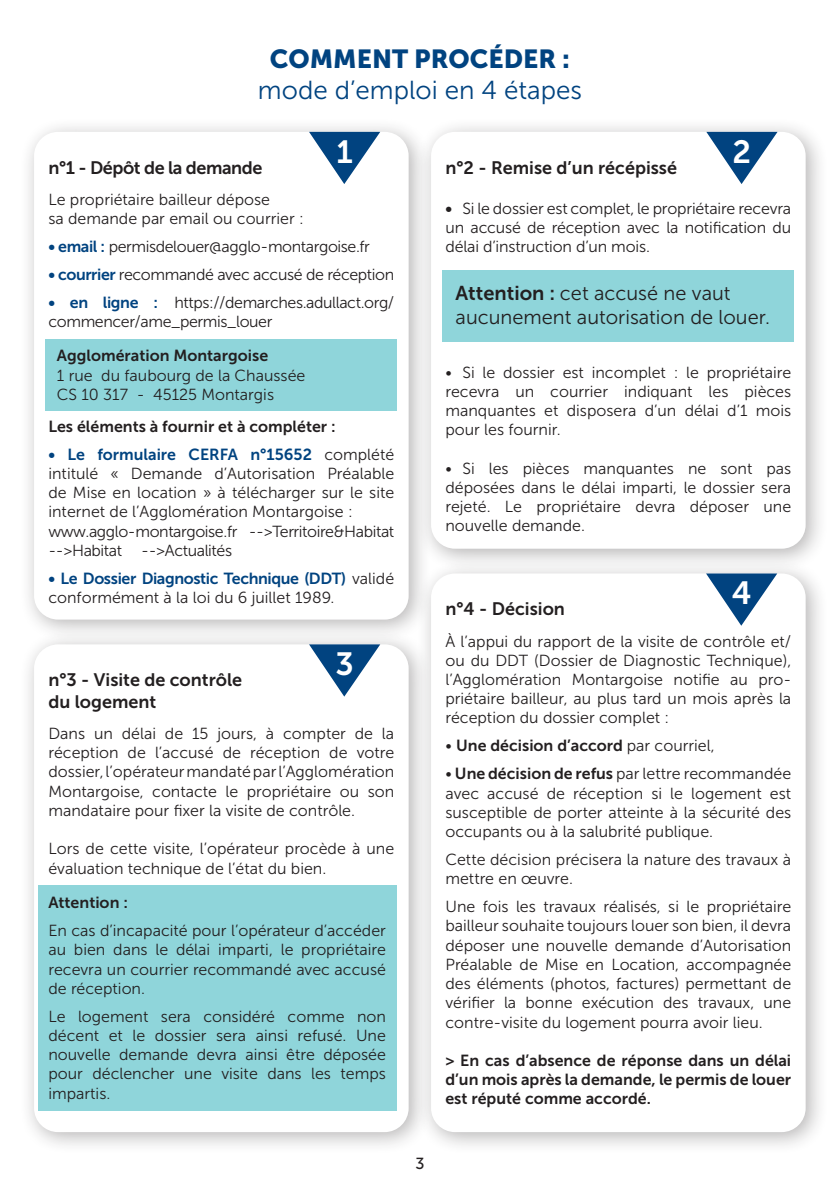
<style>
.page{position:relative;width:840px;height:1191px;background:#fff}
.page>*{position:absolute;margin:0;border:0;box-sizing:border-box;transform-origin:0 0}
.t1{font:32px "Museo Sans 700";color:#fff}
.t2{font:26px "Museo Sans 300";color:#014380}
.t3{font:26px "Museo Sans 900";color:#014380}
.t4{font:20px/24px "Museo Sans 300";color:#231f20}
.t5{font:18px "Museo Sans 700";color:#231f20}
.t6{font:18px "Museo Sans 700";letter-spacing:-.025em;color:#231f20}
.t7{font:16px/19.2px "Museo Sans 300";color:#231f20;text-align:justify}
.t8{font:16px/19.2px "Museo Sans 300";letter-spacing:-.025em;color:#231f20}
.t9{font:16px/19.2px "Museo Sans 700";color:#231f20;text-align:justify}
.t10{font:16px "Museo Sans 500";color:#231f20}
.s1{font-family:"Museo Sans 700";color:#014380}
.s2{font-family:"Museo Sans 700"}
.s3{font-family:"Museo Sans 300"}
</style>
<div class="page">
<div style="left:19px;top:117px;width:412px;height:526px;background:#231f20;opacity:.33"></div>
<div style="left:34px;top:132px;width:374px;height:487px;background:#fff;border-radius:24px"></div>
<div style="left:415px;top:117px;width:412px;height:455px;background:#231f20;opacity:.33"></div>
<div style="left:431px;top:132px;width:374px;height:417px;background:#fff;border-radius:24px"></div>
<div style="left:19px;top:629px;width:412px;height:526px;background:#231f20;opacity:.33"></div>
<div style="left:34px;top:644px;width:374px;height:488px;background:#fff;border-radius:24px"></div>
<div style="left:415px;top:558px;width:412px;height:596px;background:#231f20;opacity:.33"></div>
<div style="left:431px;top:573px;width:374px;height:559px;background:#fff;border-radius:24px"></div>
<svg style="left:706px;top:132px;width:71px;height:52px"></svg>
<svg style="left:309px;top:644px;width:71px;height:52px"></svg>
<svg style="left:705px;top:573px;width:71px;height:53px"></svg>
<svg style="left:309px;top:132px;width:71px;height:52px"></svg>
<div style="left:442px;top:271px;width:351px;height:71px;background:#8fd5da"></div>
<div style="left:38px;top:885px;width:359px;height:225px;background:#8fd5da"></div>
<div style="left:45px;top:339px;width:352px;height:71px;background:#8fd5da"></div>
<p class="t3" style="left:270px;top:44px;width:301px">COMMENT PROCÉDER :</p>
<p class="t2" style="left:258px;top:76px;width:325px">mode d’emploi en 4 étapes</p>
<p class="t1" style="left:336px;top:134px;width:18px">1</p>
<p class="t6" style="left:48px;top:157px;width:215px">n°1 - Dépôt de la demande</p>
<p class="t7" style="left:48px;top:190px;width:223px">Le propriétaire bailleur dépose</p>
<p class="t7" style="left:48px;top:209px;width:257px">sa demande par email ou courrier :</p>
<p class="t8" style="left:48px;top:237px;width:323px"><span class="s1">• email :</span> permisdelouer@agglo-montargoise.fr</p>
<p class="t8" style="left:48px;top:265px;width:347px"><span class="s1">• courrier</span> recommandé avec accusé de réception</p>
<p class="t8" style="left:48px;top:293px;width:347px"><span class="s1">• en ligne :</span> https://demarches.adullact.org/ commencer/ame_permis_louer</p>
<p class="t9" style="left:57px;top:346px;width:213px">Agglomération Montargoise</p>
<p class="t7" style="left:57px;top:365px;width:250px">1 rue du faubourg de la Chaussée</p>
<p class="t7" style="left:57px;top:385px;width:218px">CS 10 317 - 45125 Montargis</p>
<p class="t9" style="left:48px;top:417px;width:288px">Les éléments à fournir et à compléter :</p>
<p class="t7" style="left:48px;top:445px;width:347px"><span class="s1">• Le formulaire CERFA n°15652</span> complété intitulé « Demande d’Autorisation Préalable de Mise en location » à télécharger sur le site internet de l’Agglomération Montargoise :</p>
<p class="t8" style="left:48px;top:521px;width:347px">www.agglo-montargoise.fr --&gt;Territoire&amp;Habitat --&gt;Habitat --&gt;Actualités</p>
<p class="t7" style="left:48px;top:569px;width:347px"><span class="s1">• Le Dossier Diagnostic Technique (DDT)</span> validé conformément à la loi du 6 juillet 1989.</p>
<p class="t1" style="left:335px;top:646px;width:20px">3</p>
<p class="t5" style="left:48px;top:670px;width:195px">n°3 - Visite de contrôle</p>
<p class="t5" style="left:48px;top:691px;width:109px">du logement</p>
<p class="t7" style="left:48px;top:724px;width:347px">Dans un délai de 15 jours, à compter de la réception de l’accusé de réception de votre dossier, l’opérateur mandaté par l’Agglomération Montargoise, contacte le propriétaire ou son mandataire pour fixer la visite de contrôle.</p>
<p class="t7" style="left:48px;top:839px;width:347px">Lors de cette visite, l’opérateur procède à une évaluation technique de l’état du bien.</p>
<p class="t9" style="left:48px;top:893px;width:81px">Attention :</p>
<p class="t7" style="left:48px;top:921px;width:339px">En cas d’incapacité pour l’opérateur d’accéder au bien dans le délai imparti, le propriétaire recevra un courrier recommandé avec accusé de réception.</p>
<p class="t7" style="left:48px;top:1006px;width:339px">Le logement sera considéré comme non décent et le dossier sera ainsi refusé. Une nouvelle demande devra ainsi être déposée pour déclencher une visite dans les temps impartis.</p>
<p class="t10" style="left:415px;top:1154px;width:11px">3</p>
<p class="t1" style="left:732px;top:134px;width:20px">2</p>
<p class="t5" style="left:445px;top:157px;width:233px">n°2 - Remise d’un récépissé</p>
<p class="t7" style="left:445px;top:199px;width:347px"><span class="s2">•</span> Si le dossier est complet, le propriétaire recevra un accusé de réception avec la notification du délai d’instruction d’un mois.</p>
<p class="t4" style="left:455px;top:281px;width:316px"><span class="s2">Attention :</span> cet accusé ne vaut aucunement autorisation de louer.</p>
<p class="t7" style="left:445px;top:363px;width:347px">• Si le dossier est incomplet : le propriétaire recevra un courrier indiquant les pièces manquantes et disposera d’un délai d’1 mois pour les fournir.</p>
<p class="t7" style="left:445px;top:459px;width:347px">• Si les pièces manquantes ne sont pas déposées dans le délai imparti, le dossier sera rejeté. Le propriétaire devra déposer une nouvelle demande.</p>
<p class="t1" style="left:731px;top:575px;width:21px">4</p>
<p class="t5" style="left:445px;top:599px;width:121px">n°4 - Décision</p>
<p class="t7" style="left:445px;top:631px;width:347px">À l’appui du rapport de la visite de contrôle et/ ou du DDT (Dossier de Diagnostic Technique), l’Agglomération Montargoise notifie au pro&shy;priétaire bailleur, au plus tard un mois après la réception du dossier complet :</p>
<p class="t9" style="left:445px;top:736px;width:270px"><span class="s3">•</span> Une décision d’accord <span class="s3">par courriel,</span></p>
<p class="t7" style="left:445px;top:764px;width:347px">• <span class="s2">Une décision de refus</span> par lettre recommandée avec accusé de réception si le logement est susceptible de porter atteinte à la sécurité des occupants ou à la salubrité publique.</p>
<p class="t7" style="left:445px;top:850px;width:347px">Cette décision précisera la nature des travaux à mettre en œuvre.</p>
<p class="t7" style="left:445px;top:897px;width:347px">Une fois les travaux réalisés, si le propriétaire bailleur souhaite toujours louer son bien, il devra déposer une nouvelle demande d’Autorisation Préalable de Mise en Location, accompagnée des éléments (photos, factures) permettant de vérifier la bonne exécution des travaux, une contre-visite du logement pourra avoir lieu.</p>
<p class="t9" style="left:445px;top:1050px;width:347px">&gt; En cas d’absence de réponse dans un délai d’un mois après la demande, le permis de louer est réputé comme accordé.</p>
</div>
